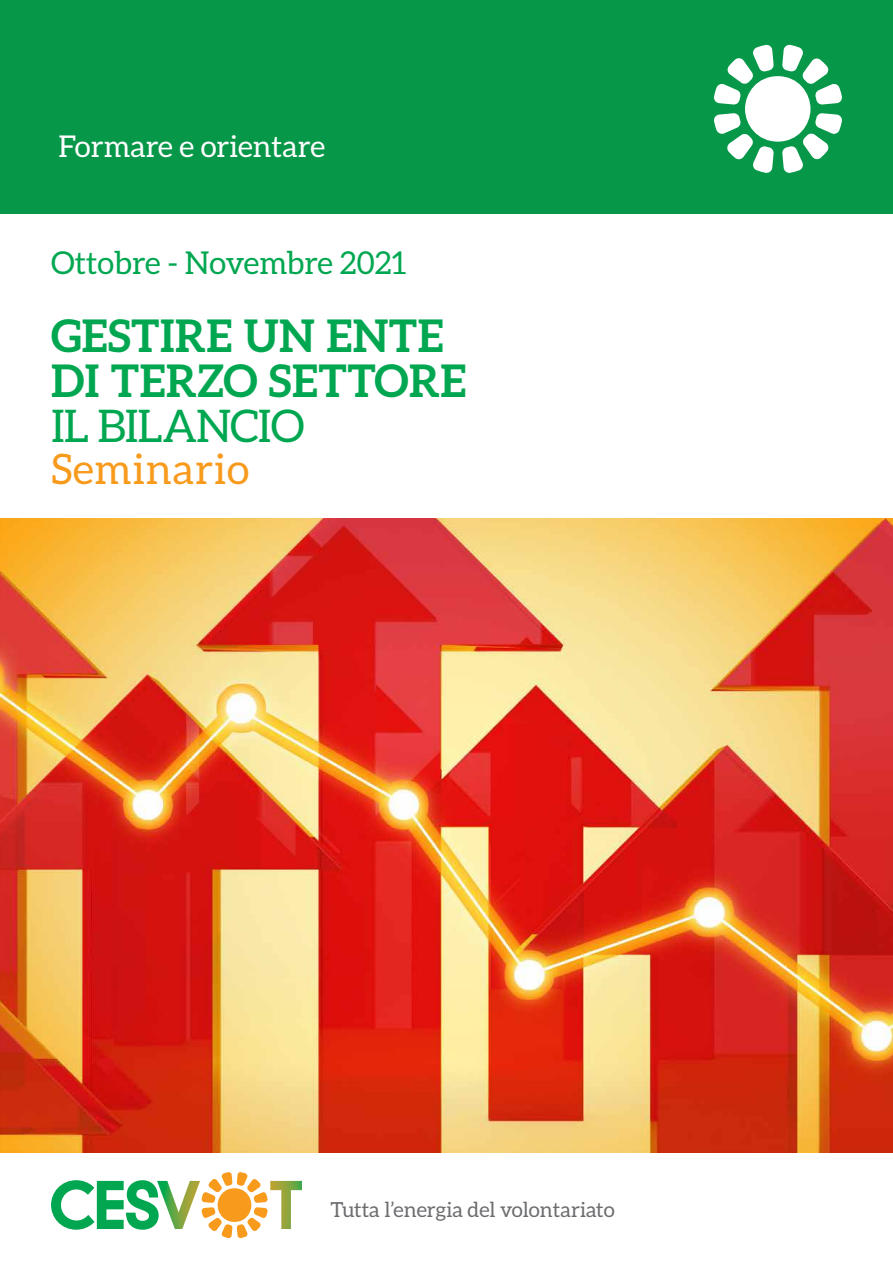
<style>
.page{position:relative;width:893px;height:1263px;background:#fff}
.page>*{position:absolute;margin:0;border:0;box-sizing:border-box;transform-origin:0 0}
.t1{font:700 45px/45px "Aleo";letter-spacing:.01em;color:#00a750}
.t2{font:45px "Aleo";letter-spacing:-.02em;color:#00a750}
.t3{font:42px "Aleo";letter-spacing:.02em;color:#f89a1c}
.t4{font:31.5px "Aleo";color:#00a750}
.t5{font:30px "Aleo";color:#fff}
.t6{font:20.85px "Aleo";color:#6c6d70}
</style>
<div class="page">
<div style="left:0;top:0;width:893px;height:214px;background:#069748"></div>
<div style="left:745px;top:76px;width:65px;height:66px;background:#fff;border-radius:50%"></div>
<svg style="left:713px;top:113px;width:61px;height:60px"></svg>
<svg style="left:782px;top:44px;width:60px;height:61px"></svg>
<svg style="left:713px;top:44px;width:61px;height:61px"></svg>
<svg style="left:782px;top:113px;width:60px;height:60px"></svg>
<img style="left:0;top:519px;width:893px;height:633px">
<svg style="left:51px;top:1172px;width:251px;height:66px"></svg>
<h3 class="t5" style="left:58px;top:129px;width:268px">Formare e orientare</h3>
<h3 class="t4" style="left:51px;top:245px;width:357px">Ottobre - Novembre 2021</h3>
<h1 class="t1" style="left:51px;top:312px;width:417px">GESTIRE UN ENTE<br>DI TERZO SETTORE</h1>
<h1 class="t2" style="left:51px;top:401px;width:255px">IL BILANCIO</h1>
<h2 class="t3" style="left:51px;top:445px;width:200px">Seminario</h2>
<p class="t6" style="left:331px;top:1197px;width:286px">Tutta l’energia del volontariato</p>
</div>
